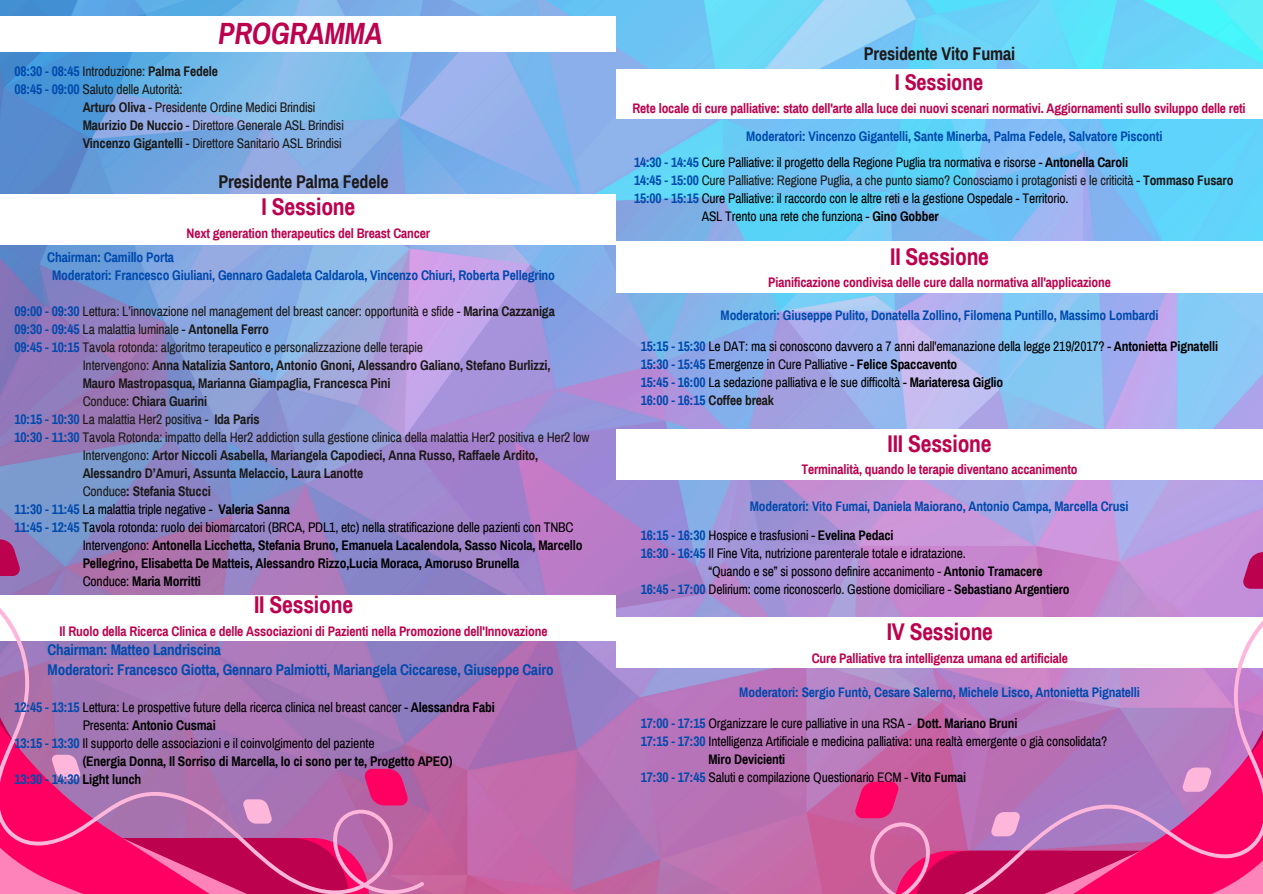
<style>
.page{position:relative;width:1263px;height:894px;background:#fff}
.page>*{position:absolute;margin:0;border:0;box-sizing:border-box;transform-origin:0 0}
.t1{font:italic 700 30px "Archivo Narrow";letter-spacing:-.01em;color:#bc024e}
.t2{font:700 23.7px "Archivo Narrow";letter-spacing:-.01em;color:#bc024e}
.t3{font:700 23.55px "Archivo Narrow";letter-spacing:-.01em;color:#bc024e}
.t4{font:700 22.2px "Archivo Narrow";letter-spacing:-.01em;color:#bc024e}
.t5{font:700 18px "Archivo Narrow";letter-spacing:-.01em;color:#1c1918}
.t6{font:700 15.15px "Archivo Narrow";letter-spacing:-.01em;color:#004aad}
.t7{font:13.65px "Archivo Narrow";letter-spacing:-.01em;color:#1c1918}
.t8{font:13.65px "Archivo Narrow";letter-spacing:-.01em;color:#000}
.t9{font:700 13.65px "Archivo Narrow";letter-spacing:-.01em;color:#1c1918}
.t10{font:700 13.65px "Archivo Narrow";letter-spacing:-.01em;color:#000}
.t11{font:700 13.65px/18px "Archivo Narrow";letter-spacing:-.01em;color:#004aad}
.t12{font:13.5px/18px "Archivo Narrow";letter-spacing:-.01em;color:#000}
.t13{font:700 13.5px "Archivo Narrow";letter-spacing:-.01em;color:#bc024e}
.t14{font:700 13.5px "Archivo Narrow";letter-spacing:-.01em;color:#004aad}
.t15{font:13.5px "Archivo Narrow";letter-spacing:-.01em;color:#1c1918}
.s1{font-weight:700;color:#004aad}
.s2{font-weight:700}
.s3{font-weight:400}
.s4{color:#000}
.s5{color:#1c1918}
</style>
<div class="page">
<img style="left:0;top:0;width:1263px;height:893px">
<div style="left:1px;top:595px;width:615px;height:45px;background:#fff"></div>
<div style="left:0;top:16px;width:616px;height:36px;background:#fff"></div>
<div style="left:616px;top:69px;width:646px;height:49px;background:#fff"></div>
<div style="left:616px;top:241px;width:647px;height:52px;background:#fff"></div>
<div style="left:616px;top:428px;width:646px;height:51px;background:#fff"></div>
<div style="left:616px;top:617px;width:647px;height:50px;background:#fff"></div>
<svg style="left:0;top:539px;width:20px;height:36px"></svg>
<svg style="left:0;top:575px;width:425px;height:318px;background:#c277b0"></svg>
<svg style="left:1243px;top:552px;width:20px;height:36px"></svg>
<svg style="left:838px;top:588px;width:425px;height:305px"></svg>
<div style="left:0;top:195px;width:616px;height:50px;background:#fff"></div>
<p class="t1" style="left:218px;top:17px;width:166px">PROGRAMMA</p>
<p class="t7" style="left:15px;top:64px;width:205px"><span class="s1">08:30 - 08:45</span> Introduzione: <span class="s2">Palma Fedele</span></p>
<p class="t7" style="left:15px;top:82px;width:170px"><span class="s1">08:45 - 09:00</span> Saluto delle Autorità:</p>
<p class="t7" style="left:83px;top:100px;width:234px"><span class="s2">Arturo Oliva</span> - Presidente Ordine Medici Brindisi</p>
<p class="t7" style="left:83px;top:118px;width:263px"><span class="s2">Maurizio De Nuccio</span> - Direttore Generale ASL Brindisi</p>
<p class="t7" style="left:83px;top:136px;width:261px"><span class="s2">Vincenzo Gigantelli</span> - Direttore Sanitario ASL Brindisi</p>
<p class="t5" style="left:219px;top:172px;width:171px">Presidente Palma Fedele</p>
<p class="t2" style="left:261px;top:194px;width:95px">I Sessione</p>
<p class="t13" style="left:186px;top:226px;width:245px">Next generation therapeutics del Breast Cancer</p>
<p class="t11" style="left:52px;top:248px;width:505px;text-indent:-5px">Chairman: Camillo Porta<br>Moderatori: Francesco Giuliani, Gennaro Gadaleta Caldarola, Vincenzo Chiuri, Roberta Pellegrino</p>
<p class="t7" style="left:15px;top:304px;width:542px"><span class="s1">09:00 - 09:30</span> Lettura: L’innovazione nel management del breast cancer: opportunità e sfide - <span class="s2">Marina Cazzaniga</span></p>
<p class="t7" style="left:15px;top:322px;width:256px"><span class="s1">09:30 - 09:45</span> La malattia luminale - <span class="s2">Antonella Ferro</span></p>
<p class="t7" style="left:15px;top:340px;width:410px"><span class="s1">09:45 - 10:15</span> Tavola rotonda: algoritmo terapeutico e personalizzazione delle terapie</p>
<p class="t9" style="left:83px;top:358px;width:469px"><span class="s3">Intervengono:</span> Anna Natalizia Santoro, Antonio Gnoni, Alessandro Galiano, Stefano Burlizzi,</p>
<p class="t9" style="left:83px;top:376px;width:309px">Mauro Mastropasqua, Marianna Giampaglia, Francesca Pini</p>
<p class="t9" style="left:83px;top:394px;width:126px"><span class="s3">Conduce:</span> Chiara Guarini</p>
<p class="t7" style="left:15px;top:412px;width:247px"><span class="s1">10:15 - 10:30</span> La malattia Her2 positiva - <span class="s2">Ida Paris</span></p>
<p class="t7" style="left:15px;top:430px;width:577px"><span class="s1">10:30 - 11:30</span> Tavola Rotonda: impatto della Her2 addiction sulla gestione clinica della malattia Her2 positiva e Her2 low</p>
<p class="t9" style="left:83px;top:448px;width:457px"><span class="s3">Intervengono:</span> Artor Niccoli Asabella, Mariangela Capodieci, Anna Russo, Raffaele Ardito,</p>
<p class="t9" style="left:83px;top:466px;width:282px">Alessandro D’Amuri, Assunta Melaccio, Laura Lanotte</p>
<p class="t9" style="left:83px;top:484px;width:130px"><span class="s3">Conduce</span>: Stefania Stucci</p>
<p class="t8" style="left:15px;top:502px;width:277px"><span class="s1">11:30 - 11:45</span> La malattia triple negative - <span class="s2">Valeria Sanna</span></p>
<p class="t8" style="left:15px;top:520px;width:561px"><span class="s1">11:45 - 12:45</span> Tavola rotonda: ruolo dei biomarcatori (BRCA, PDL1, etc) nella stratificazione delle pazienti con TNBC</p>
<p class="t10" style="left:83px;top:538px;width:501px"><span class="s3">Intervengono:</span> Antonella Licchetta, Stefania Bruno, Emanuela Lacalendola, Sasso Nicola, Marcello</p>
<p class="t10" style="left:83px;top:556px;width:438px">Pellegrino, Elisabetta De Matteis, Alessandro Rizzo,Lucia Moraca, Amoruso Brunella</p>
<p class="t10" style="left:83px;top:574px;width:120px"><span class="s3">Conduce:</span> Maria Morritti</p>
<h3 class="t2" style="left:254px;top:592px;width:101px">II Sessione</h3>
<h3 class="t13" style="left:60px;top:623px;width:490px">Il Ruolo della Ricerca Clinica e delle Associazioni di Pazienti nella Promozione dell'Innovazione</h3>
<p class="t6" style="left:47px;top:641px;width:175px">Chairman: Matteo Landriscina</p>
<p class="t6" style="left:47px;top:661px;width:508px">Moderatori: Francesco Giotta, Gennaro Palmiotti, Mariangela Ciccarese, Giuseppe Cairo</p>
<p class="t8" style="left:15px;top:700px;width:482px"><span class="s1">12:45 - 13:15</span> Lettura: Le prospettive future della ricerca clinica nel breast cancer - <span class="s2">Alessandra Fabi</span></p>
<p class="t10" style="left:83px;top:718px;width:135px"><span class="s3">Presenta:</span> Antonio Cusmai</p>
<h3 class="t8" style="left:15px;top:736px;width:362px"><span class="s1">13:15 - 13:30</span> Il supporto delle associazioni e il coinvolgimento del paziente</h3>
<h3 class="t10" style="left:83px;top:754px;width:371px">(Energia Donna, Il Sorriso di Marcella, Io ci sono per te, Progetto APEO)</h3>
<h3 class="t11" style="left:15px;top:770px;width:128px">13:30 - 14:30 <span class="s4">Light lunch</span></h3>
<p class="t5" style="left:864px;top:44px;width:153px">Presidente Vito Fumai</p>
<p class="t4" style="left:895px;top:71px;width:90px">I Sessione</p>
<p class="t13" style="left:632px;top:101px;width:615px">Rete locale di cure palliative: stato dell'arte alla luce dei nuovi scenari normativi. Aggiornamenti sullo sviluppo delle reti</p>
<h3 class="t14" style="left:746px;top:129px;width:418px">Moderatori: Vincenzo Gigantelli, Sante Minerba, Palma Fedele, Salvatore Pisconti</h3>
<p class="t12" style="left:634px;top:154px;width:496px"><span class="s1">14:30 - 14:45</span> Cure Palliative: il progetto della Regione Puglia tra normativa e risorse - <span class="s2">Antonella Caroli</span></p>
<p class="t15" style="left:634px;top:173px;width:601px"><span class="s1">14:45 - 15:00</span> Cure Palliative: Regione Puglia, a che punto siamo? Conosciamo i protagonisti e le criticità - <span class="s2">Tommaso Fusaro</span></p>
<p class="t12" style="left:634px;top:190px;width:436px"><span class="s1">15:00 - 15:15</span> Cure Palliative: il raccordo con le altre reti e la gestione Ospedale - Territorio.</p>
<h3 class="t12" style="left:702px;top:208px;width:238px">ASL Trento una rete che funziona - <span class="s2">Gino Gobber</span></h3>
<p class="t2" style="left:890px;top:243px;width:100px">II Sessione</p>
<p class="t13" style="left:768px;top:275px;width:344px">Pianificazione condivisa delle cure dalla normativa all'applicazione</p>
<p class="t14" style="left:721px;top:308px;width:439px">Moderatori: Giuseppe Pulito, Donatella Zollino, Filomena Puntillo, Massimo Lombardi</p>
<p class="t12" style="left:641px;top:337px;width:579px"><span class="s1">15:15 - 15:30</span> Le DAT: ma si conoscono davvero a 7 anni dall'emanazione della legge 219/2017? - <span class="s2">Antonietta Pignatelli</span></p>
<p class="t12" style="left:641px;top:355px;width:318px"><span class="s1">15:30 - 15:45</span> Emergenze in Cure Palliative - <span class="s2">Felice Spaccavento</span></p>
<p class="t12" style="left:641px;top:373px;width:364px"><span class="s1">15:45 - 16:00</span> La sedazione palliativa e le sue difficoltà - <span class="s2">Mariateresa Giglio</span></p>
<h3 class="t14" style="left:641px;top:392px;width:135px">16:00 - 16:15 <span class="s5">Coffee break</span></h3>
<h3 class="t2" style="left:888px;top:430px;width:106px">III Sessione</h3>
<h3 class="t13" style="left:801px;top:462px;width:278px">Terminalità, quando le terapie diventano accanimento</h3>
<p class="t14" style="left:750px;top:498px;width:380px">Moderatori: Vito Fumai, Daniela Maiorano, Antonio Campa, Marcella Crusi</p>
<p class="t12" style="left:641px;top:526px;width:254px"><span class="s1">16:15 - 16:30</span> Hospice e trasfusioni - <span class="s2">Evelina Pedaci</span></p>
<h1 class="t12" style="left:641px;top:544px;width:327px"><span class="s1">16:30 - 16:45</span> Il Fine Vita, nutrizione parenterale totale e idratazione.</h1>
<h2 class="t12" style="left:708px;top:562px;width:336px">“Quando e se” si possono definire accanimento - <span class="s2">Antonio Tramacere</span></h2>
<p class="t12" style="left:641px;top:580px;width:430px"><span class="s1">16:45 - 17:00</span> Delirium: come riconoscerlo. Gestione domiciliare - <span class="s2">Sebastiano Argentiero</span></p>
<p class="t3" style="left:887px;top:619px;width:108px">IV Sessione</p>
<p class="t13" style="left:812px;top:650px;width:258px">Cure Palliative tra intelligenza umana ed artificiale</p>
<p class="t14" style="left:739px;top:685px;width:402px">Moderatori: Sergio Funtò, Cesare Salerno, Michele Lisco, Antonietta Pignatelli</p>
<p class="t12" style="left:641px;top:714px;width:378px"><span class="s1">17:00 - 17:15</span> Organizzare le cure palliative in una RSA - <span class="s2">Dott. Mariano Bruni</span></p>
<p class="t12" style="left:641px;top:732px;width:468px"><span class="s1">17:15 - 17:30</span> Intelligenza Artificiale e medicina palliativa: una realtà emergente o già consolidata?</p>
<h2 class="t12" style="left:641px;top:750px;width:327px;text-indent:68px"><span class="s2">Miro Devicienti<br></span><span class="s1">17:30 - 17:45</span> Saluti e compilazione Questionario ECM - <span class="s2">Vito Fumai</span></h2>
</div>
